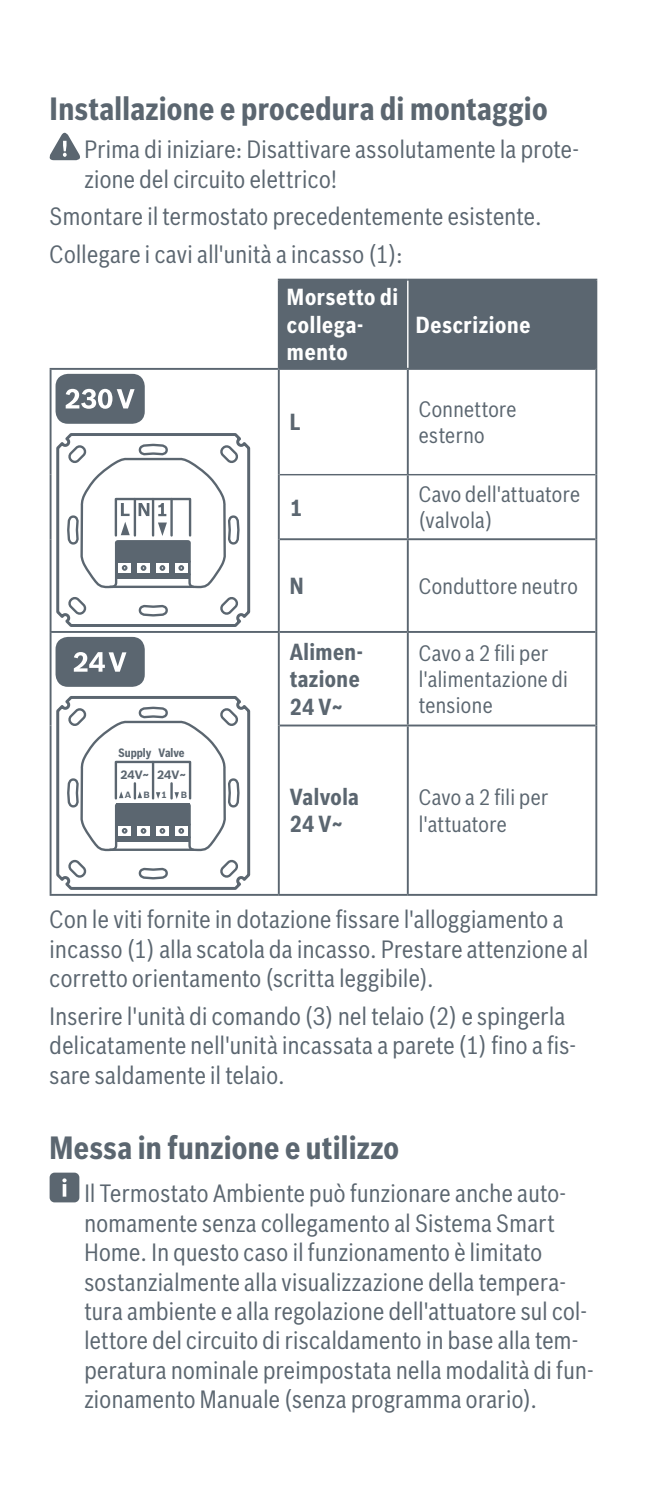
<style>
.page{position:relative;width:645px;height:1489px;background:#fff}
.page>*{position:absolute;margin:0;border:0;box-sizing:border-box;transform-origin:0 0}
.t1{font:700 31.5px "Bosch Sans Cond";letter-spacing:.01em;color:#5b6670}
.t2{font:24.5px/29.4px "Bosch Sans Cond";letter-spacing:.015em;color:#5b6670}
.t3{font:700 22.75px/27.3px "Bosch Sans Cond";letter-spacing:.03em;color:#fff}
.t4{font:700 22.75px/27.3px "Bosch Sans Cond";letter-spacing:.02em;color:#5b6670}
.t5{font:21.7px/26.2px "Bosch Sans Cond";letter-spacing:.02em;color:#5b6670}
.t6{font:700 11.9px "Bosch Sans Cond";color:#5b6670}
.t7{font:700 11.9px "Bosch Sans";color:#5b6670}
.t8{font:700 8.75px "Bosch Sans";color:#5b6670}
</style>
<div class="page">
<div style="left:280px;top:280px;width:315px;height:88px;background:#5b6670"></div>
<hr style="left:407px;top:280px;width:1px;height:88px;background:#fff">
<hr style="left:407px;top:370px;width:2px;height:104px;background:#5b6670">
<hr style="left:407px;top:475px;width:2px;height:63px;background:#5b6670">
<hr style="left:407px;top:540px;width:2px;height:91px;background:#5b6670">
<hr style="left:280px;top:631px;width:128px;height:2px;background:#5b6670">
<hr style="left:408px;top:631px;width:187px;height:2px;background:#5b6670">
<hr style="left:407px;top:633px;width:2px;height:91px;background:#5b6670">
<hr style="left:407px;top:726px;width:2px;height:167px;background:#5b6670">
<hr style="left:279px;top:893px;width:129px;height:2px;background:#5b6670">
<hr style="left:408px;top:893px;width:189px;height:2px;background:#5b6670">
<hr style="left:278px;top:279px;width:130px;height:1px;background:#5b6670">
<hr style="left:408px;top:279px;width:189px;height:1px;background:#5b6670">
<hr style="left:280px;top:474px;width:128px;height:1px;background:#5b6670">
<hr style="left:50px;top:370px;width:2px;height:104px;background:#5b6670">
<hr style="left:50px;top:474px;width:2px;height:65px;background:#5b6670">
<hr style="left:50px;top:539px;width:2px;height:92px;background:#5b6670">
<hr style="left:50px;top:631px;width:230px;height:2px;background:#5b6670">
<hr style="left:50px;top:633px;width:2px;height:92px;background:#5b6670">
<hr style="left:50px;top:725px;width:2px;height:168px;background:#5b6670">
<hr style="left:50px;top:893px;width:229px;height:2px;background:#5b6670">
<hr style="left:408px;top:474px;width:187px;height:1px;background:#5b6670">
<hr style="left:278px;top:280px;width:2px;height:88px;background:#5b6670">
<hr style="left:278px;top:370px;width:2px;height:104px;background:#5b6670">
<hr style="left:278px;top:474px;width:2px;height:65px;background:#5b6670">
<hr style="left:278px;top:539px;width:2px;height:92px;background:#5b6670">
<hr style="left:278px;top:633px;width:2px;height:92px;background:#5b6670">
<hr style="left:278px;top:725px;width:2px;height:168px;background:#5b6670">
<hr style="left:595px;top:280px;width:2px;height:89px;background:#5b6670">
<hr style="left:595px;top:369px;width:2px;height:105px;background:#5b6670">
<hr style="left:595px;top:474px;width:2px;height:65px;background:#5b6670">
<hr style="left:595px;top:539px;width:2px;height:93px;background:#5b6670">
<hr style="left:595px;top:632px;width:2px;height:93px;background:#5b6670">
<hr style="left:595px;top:725px;width:2px;height:168px;background:#5b6670">
<hr style="left:50px;top:368px;width:229px;height:2px;background:#5b6670">
<hr style="left:279px;top:368px;width:129px;height:2px;background:#5b6670">
<hr style="left:408px;top:368px;width:187px;height:2px;background:#5b6670">
<hr style="left:280px;top:724px;width:128px;height:2px;background:#5b6670">
<hr style="left:408px;top:724px;width:187px;height:2px;background:#5b6670">
<hr style="left:280px;top:538px;width:128px;height:2px;background:#5b6670">
<hr style="left:408px;top:538px;width:187px;height:2px;background:#5b6670">
<div style="left:56px;top:374px;width:89px;height:50px;background:#5b6670;border-radius:12px"></div>
<svg style="left:66px;top:389px;width:69px;height:20px"></svg>
<svg style="left:56px;top:433px;width:194px;height:194px"></svg>
<div style="left:56px;top:637px;width:89px;height:49px;background:#5b6670;border-radius:12px"></div>
<svg style="left:74px;top:652px;width:52px;height:19px"></svg>
<svg style="left:56px;top:696px;width:194px;height:193px"></svg>
<div style="left:138px;top:867px;width:30px;height:11px;border:2px solid #5b6670;border-radius:4px"></div>
<div style="left:50px;top:1172px;width:29px;height:30px;background:#5b6670;border-radius:5px"></div>
<svg style="left:62px;top:1178px;width:5px;height:18px"></svg>
<svg style="left:49px;top:132px;width:31px;height:29px"></svg>
<p class="t1" style="left:50px;top:86px;width:499px">Installazione e procedura di montaggio</p>
<p class="t2" style="left:84px;top:133px;width:496px">Prima di iniziare: Disattivare assolutamente la prote&shy;zione del circuito elettrico!</p>
<p class="t2" style="left:50px;top:196px;width:493px;line-height:37.8px">Smontare il termostato precedentemente esistente.<br>Collegare i cavi all'unità a incasso (1):</p>
<p class="t3" style="left:287px;top:282px;width:113px">Morsetto di collega&shy;mento</p>
<p class="t3" style="left:416px;top:309px;width:116px">Descrizione</p>
<p class="t4" style="left:290px;top:407px;width:12px">L</p>
<p class="t4" style="left:290px;top:492px;width:14px">1</p>
<p class="t5" style="left:419px;top:394px;width:99px">Connettore esterno</p>
<p class="t5" style="left:419px;top:479px;width:163px">Cavo dell'attuatore (valvola)</p>
<p class="t4" style="left:290px;top:571px;width:15px">N</p>
<p class="t5" style="left:419px;top:571px;width:161px">Conduttore neutro</p>
<p class="t6" style="left:118px;top:743px;width:68px">Supply Valve</p>
<p class="t7" style="left:120px;top:765px;width:30px">24V~</p>
<p class="t8" style="left:125px;top:788px;width:8px">A</p>
<p class="t8" style="left:144px;top:788px;width:8px">B</p>
<p class="t8" style="left:161px;top:788px;width:7px">1</p>
<p class="t8" style="left:181px;top:788px;width:8px">B</p>
<p class="t7" style="left:157px;top:765px;width:30px">24V~</p>
<p class="t4" style="left:290px;top:636px;width:75px">Alimen&shy;tazione<br>24 V~</p>
<p class="t5" style="left:419px;top:638px;width:151px">Cavo a 2 fili per l'alimentazione di tensione</p>
<p class="t4" style="left:290px;top:781px;width:71px">Valvola<br>24 V~</p>
<p class="t5" style="left:419px;top:782px;width:131px">Cavo a 2 fili per l'attuatore</p>
<p class="t2" style="left:50px;top:902px;width:540px">Con le viti fornite in dotazione fissare l'alloggiamento a incasso (1) alla scatola da incasso. Prestare attenzione al corretto orientamento (scritta leggibile).</p>
<p class="t2" style="left:50px;top:999px;width:528px">Inserire l'unità di comando (3) nel telaio (2) e spingerla delicatamente nell'unità incassata a parete (1) fino a fis&shy;sare saldamente il telaio.</p>
<p class="t1" style="left:50px;top:1124px;width:351px">Messa in funzione e utilizzo</p>
<p class="t2" style="left:84px;top:1176px;width:511px">Il Termostato Ambiente può funzionare anche auto&shy;nomamente senza collegamento al Sistema Smart Home. In questo caso il funzionamento è limitato sostanzialmente alla visualizzazione della tempera&shy;tura ambiente e alla regolazione dell'attuatore sul col&shy;lettore del circuito di riscaldamento in base alla tem&shy;peratura nominale preimpostata nella modalità di fun&shy;zionamento Manuale (senza programma orario).</p>
</div>
